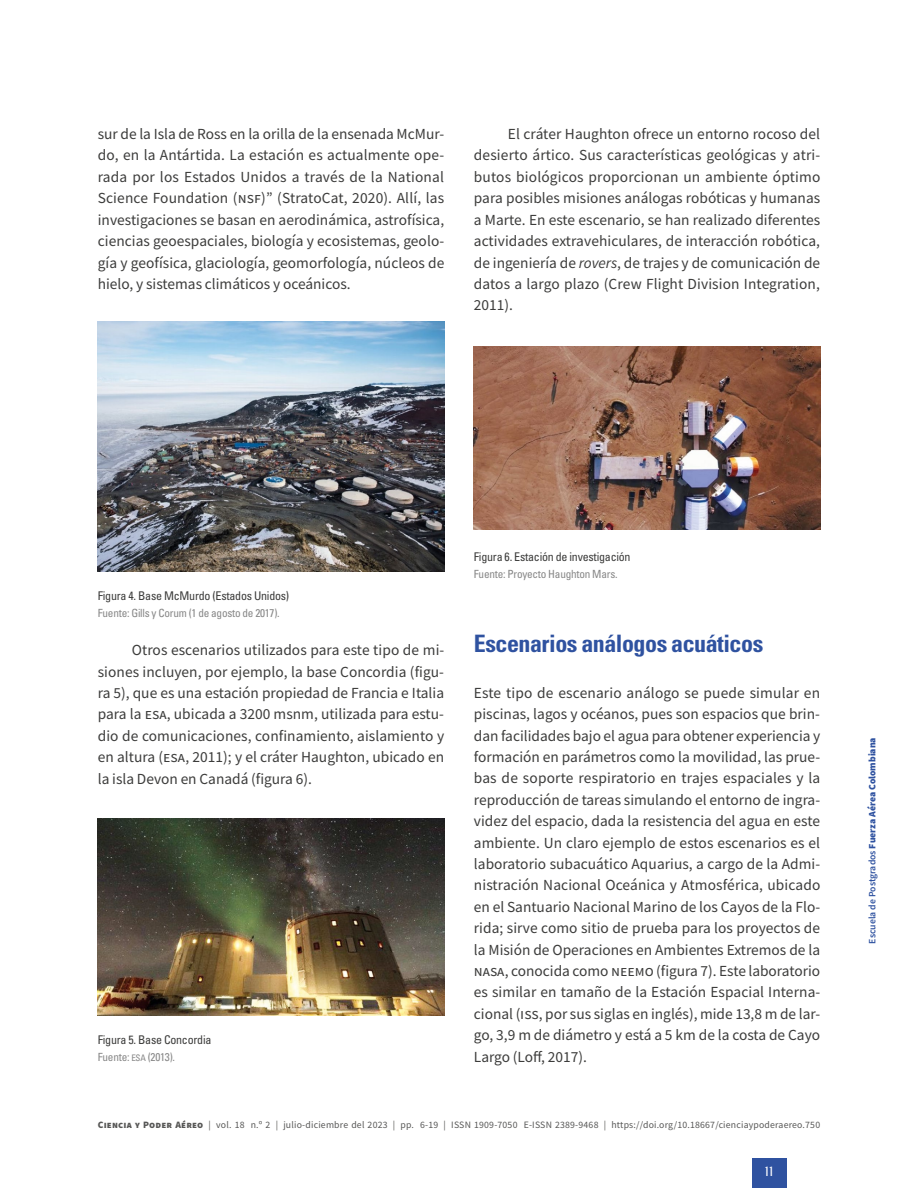
<style>
.page{position:relative;width:918px;height:1188px;background:#fff}
.page>*{position:absolute;margin:0;border:0;box-sizing:border-box;transform-origin:0 0}
.t1{font:700 condensed 24px "Univers LT Std";letter-spacing:-.02em;color:#2f52a0}
.t2{font:15.3px/21.5px "Source Sans Pro";color:#3c3c3b;text-align:justify}
.t3{font:13.5px "Sansation";color:#fff}
.t4{font:condensed 12px "Univers LT Std";letter-spacing:-.02em;color:#3c3c3b}
.t5{font:condensed 11.25px "Univers LT Std";letter-spacing:-.02em;color:#878787}
.t6{font:9.75px "Source Sans Pro";letter-spacing:.02em;color:#575756}
.t7{font:900 9.75px "Source Sans Pro";color:#2f52a0}
.s1{font-style:italic}
.s2{font-family:"Univers LT Std Cn SC800";font-stretch:normal;font-size:9px}
.s3{font-weight:900}
.s4{font-weight:600}
</style>
<div class="page">
<div style="left:752px;top:1158px;width:34px;height:30px;background:#2f52a0"></div>
<img style="left:98px;top:322px;width:346px;height:250px">
<img style="left:98px;top:819px;width:346px;height:197px">
<img style="left:474px;top:347px;width:346px;height:182px">
<p class="t2" style="left:98px;top:123px;width:348px">sur de la Isla de Ross en la orilla de la ensenada McMur&shy;do, en la Antártida. La estación es actualmente ope&shy;rada por los Estados Unidos a través de la National Science Foundation (nsf)” (StratoCat, 2020). Allí, las investigaciones se basan en aerodinámica, astrofísica, ciencias geoespaciales, biología y ecosistemas, geolo&shy;gía y geofísica, glaciología, geomorfología, núcleos de hielo, y sistemas climáticos y oceánicos.</p>
<p class="t2" style="left:474px;top:123px;width:348px;text-indent:34px">El cráter Haughton ofrece un entorno rocoso del desierto ártico. Sus características geológicas y atri&shy;butos biológicos proporcionan un ambiente óptimo para posibles misiones análogas robóticas y humanas a Marte. En este escenario, se han realizado diferentes actividades extravehiculares, de interacción robótica, de ingeniería de <span class="s1">rovers</span>, de trajes y de comunicación de datos a largo plazo (Crew Flight Division Integration, 2011).</p>
<p class="t4" style="left:98px;top:588px;width:193px">Figura 4. Base McMurdo (Estados Unidos)</p>
<p class="t5" style="left:98px;top:606px;width:184px">Fuente: Gills y Corum (1 de agosto de 2017).</p>
<p class="t2" style="left:98px;top:639px;width:348px;text-indent:34px">Otros escenarios utilizados para este tipo de mi&shy;siones incluyen, por ejemplo, la base Concordia (figu&shy;ra 5), que es una estación propiedad de Francia e Italia para la esa, ubicada a 3200 msnm, utilizada para estu&shy;dio de comunicaciones, confinamiento, aislamiento y en altura (esa, 2011); y el cráter Haughton, ubicado en la isla Devon en Canadá (figura 6).</p>
<p class="t4" style="left:98px;top:1032px;width:115px">Figura 5. Base Concordia</p>
<p class="t5" style="left:98px;top:1050px;width:79px">Fuente: <span class="s2">ESA</span> (2013).</p>
<p class="t4" style="left:474px;top:549px;width:158px">Figura 6. Estación de investigación</p>
<p class="t5" style="left:474px;top:567px;width:145px">Fuente: Proyecto Haughton Mars.</p>
<h1 class="t1" style="left:474px;top:629px;width:291px">Escenarios análogos acuáticos</h1>
<p class="t2" style="left:474px;top:682px;width:348px">Este tipo de escenario análogo se puede simular en piscinas, lagos y océanos, pues son espacios que brin&shy;dan facilidades bajo el agua para obtener experiencia y formación en parámetros como la movilidad, las prue&shy;bas de soporte respiratorio en trajes espaciales y la reproducción de tareas simulando el entorno de ingra&shy;videz del espacio, dada la resistencia del agua en este ambiente. Un claro ejemplo de estos escenarios es el laboratorio subacuático Aquarius, a cargo de la Admi&shy;nistración Nacional Oceánica y Atmosférica, ubicado en el Santuario Nacional Marino de los Cayos de la Flo&shy;rida; sirve como sitio de prueba para los proyectos de la Misión de Operaciones en Ambientes Extremos de la nasa, conocida como neemo (figura 7). Este laboratorio es similar en tamaño de la Estación Espacial Interna&shy;cional (iss, por sus siglas en inglés), mide 13,8 m de lar&shy;go, 3,9 m de diámetro y está a 5 km de la costa de Cayo Largo (Loff, 2017).</p>
<p class="t6" style="left:98px;top:1118px;width:724px"><span class="s3">Ciencia y Poder Aéreo</span> | vol. 18 n.º 2 | julio-diciembre del 2023 | pp. 6-19 | ISSN 1909-7050 E-ISSN 2389-9468 | https://doi.org/10.18667/cienciaypoderaereo.750</p>
<p class="t3" style="left:765px;top:1164px;width:10px">11</p>
<p class="t7" style="left:865px;top:944px;width:208px;rotate:-90deg"><span class="s4">Escuela de Postgrados</span> Fuerza Aérea Colombiana</p>
</div>
